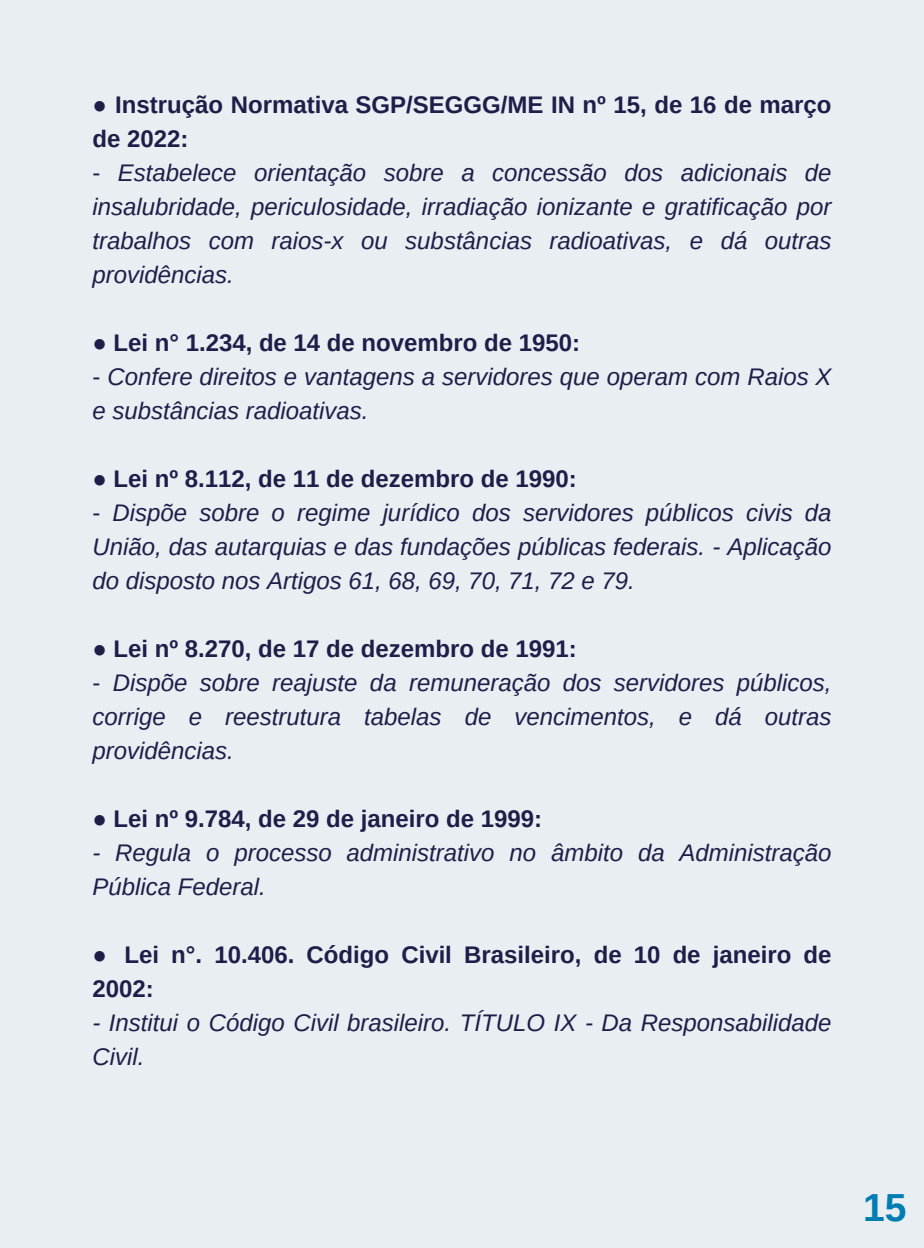
<style>
.page{position:relative;width:924px;height:1248px;background:#e8eef2}
.page>*{position:absolute;margin:0;border:0;box-sizing:border-box;transform-origin:0 0}
.t1{font:700 39.2px "Arimo";color:#007db2}
.t2{font:italic 24px/34px "Arimo";color:#1e1e49;text-align:justify}
.t3{font:700 24px/34px "Arimo";color:#1e1e49}
.s1{font-weight:400}
.s2{font-style:normal}
</style>
<div class="page">
<p class="t3" style="left:92px;top:88px;width:741px"><span class="s1">●</span> Instrução Normativa SGP/SEGGG/ME IN nº 15, de 16 de março de 2022:</p>
<p class="t2" style="left:92px;top:156px;width:741px"><span class="s2">-</span> Estabelece orientação sobre a concessão dos adicionais de insalubridade, periculosidade, irradiação ionizante e gratificação por trabalhos com raios-x ou substâncias radioativas, e dá outras providências.</p>
<p class="t3" style="left:92px;top:326px;width:489px"><span class="s1">●</span> Lei n° 1.234, de 14 de novembro de 1950:</p>
<p class="t2" style="left:92px;top:360px;width:741px"><span class="s2">-</span> Confere direitos e vantagens a servidores que operam com Raios X e substâncias radioativas.</p>
<p class="t3" style="left:92px;top:462px;width:486px">● Lei nº 8.112, de 11 de dezembro de 1990:</p>
<p class="t2" style="left:92px;top:496px;width:741px"><span class="s2">-</span> Dispõe sobre o regime jurídico dos servidores públicos civis da União, das autarquias e das fundações públicas federais. - Aplicação do disposto nos Artigos 61, 68, 69, 70, 71, 72 e 79.</p>
<p class="t3" style="left:92px;top:632px;width:486px"><span class="s1">●</span> Lei nº 8.270, de 17 de dezembro de 1991:</p>
<p class="t2" style="left:92px;top:666px;width:741px"><span class="s2">-</span> Dispõe sobre reajuste da remuneração dos servidores públicos, corrige e reestrutura tabelas de vencimentos, e dá outras providências.</p>
<p class="t3" style="left:92px;top:802px;width:451px">● Lei nº 9.784, de 29 de janeiro de 1999:</p>
<p class="t2" style="left:92px;top:836px;width:741px">- Regula o processo administrativo no âmbito da Administração<br>Pública Federal.</p>
<p class="t3" style="left:92px;top:938px;width:741px">● Lei n°. 10.406. Código Civil Brasileiro, de 10 de janeiro de<br>2002:</p>
<p class="t2" style="left:92px;top:1006px;width:741px">- Institui o Código Civil brasileiro. TÍTULO IX - Da Responsabilidade<br>Civil.</p>
<h1 class="t1" style="left:863px;top:1186px;width:45px">15</h1>
</div>
